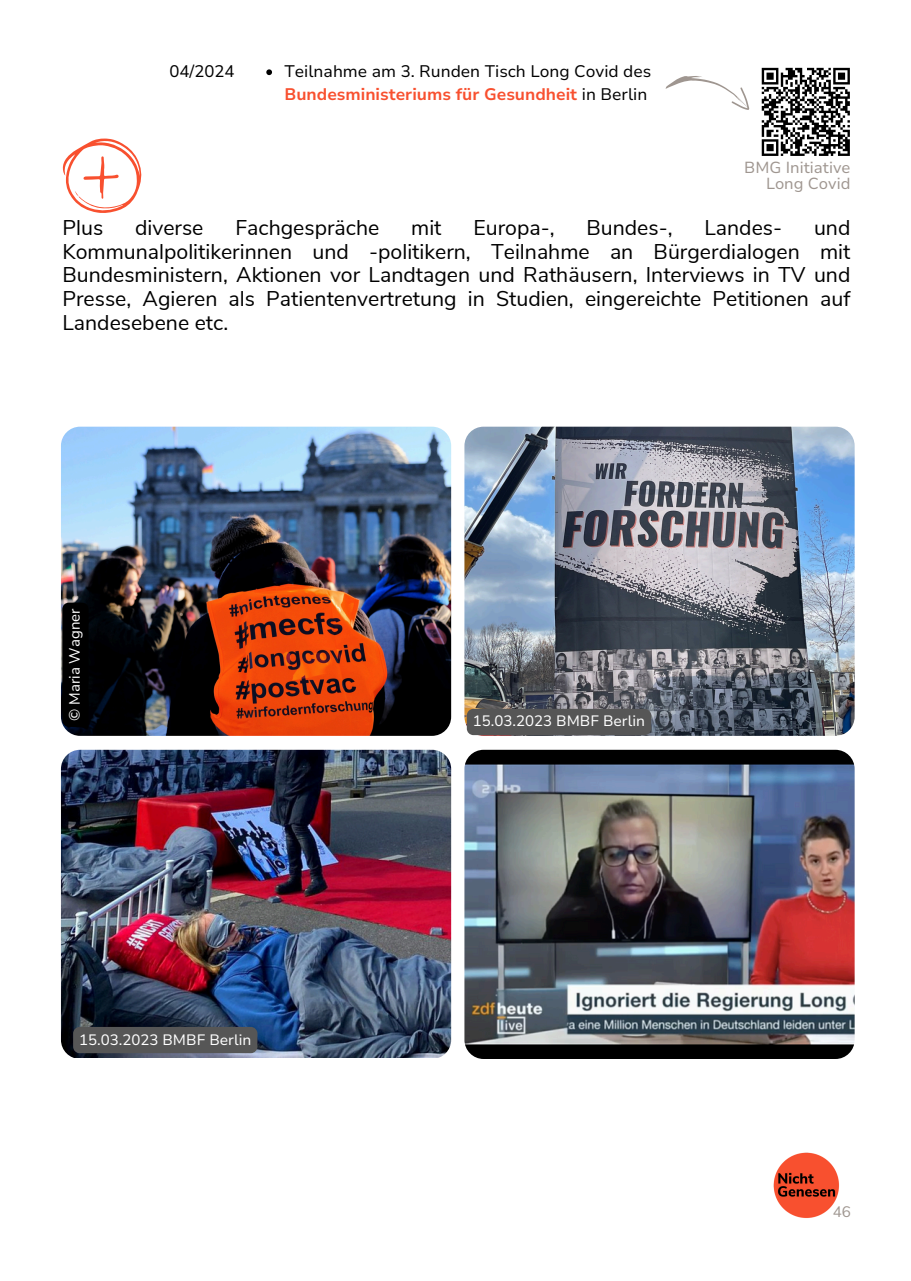
<style>
.page{position:relative;width:911px;height:1281px;background:#fff}
.page>*{position:absolute;margin:0;border:0;box-sizing:border-box;transform-origin:0 0}
.t1{font:21.3px/23.7px "Nunito Sans";color:#000;text-align:justify}
.t2{font:16.65px/22.8px "Nunito Sans 10 pt";color:#000}
.t3{font:15.9px/15.9px "Nunito Sans 10 pt";color:#9f9690;text-align:right}
.t4{font:15.15px "Nunito Sans";color:#9f9690}
.t5{font:15px "Nunito Sans 10 pt";color:#fff}
.t6{font:15px "Nunito Sans";color:#fff}
.s1{font-weight:700;color:#f8502f}
</style>
<div class="page">
<svg style="left:62px;top:138px;width:80px;height:75px"></svg>
<svg style="left:266px;top:69px;width:6px;height:6px"></svg>
<svg style="left:665px;top:67px;width:185px;height:89px"></svg>
<img style="left:773px;top:1152px;width:66px;height:66px">
<img style="left:464px;top:426px;width:390px;height:309px;border-radius:19px">
<img style="left:61px;top:426px;width:390px;height:309px;border-radius:19px">
<img style="left:464px;top:749px;width:390px;height:309px;border-radius:19px">
<img style="left:61px;top:749px;width:390px;height:308px;border-radius:19px">
<div style="left:73px;top:1026px;width:184px;height:27px;background:#565656;border-radius:7px"></div>
<div style="left:466px;top:708px;width:185px;height:27px;background:#565656;border-radius:7px"></div>
<div style="left:62px;top:602px;width:26px;height:124px;background:#000"></div>
<p class="t2" style="left:169px;top:60px;width:66px">04/2024</p>
<p class="t2" style="left:284px;top:60px;width:368px">Teilnahme am 3. Runden Tisch Long Covid des<br><span class="s1">Bundesministeriums für Gesundheit</span> in Berlin</p>
<p class="t3" style="left:744px;top:159px;width:108px">BMG Initiative<br>Long Covid</p>
<p class="t1" style="left:62px;top:216px;width:42px">Plus</p>
<p class="t1" style="left:135px;top:216px;width:70px">diverse</p>
<p class="t1" style="left:235px;top:216px;width:145px">Fachgespräche</p>
<p class="t1" style="left:411px;top:216px;width:32px">mit</p>
<p class="t1" style="left:473px;top:216px;width:83px">Europa-,</p>
<p class="t1" style="left:586px;top:216px;width:88px">Bundes-,</p>
<p class="t1" style="left:704px;top:216px;width:79px">Landes-</p>
<p class="t1" style="left:62px;top:216px;width:789px;text-indent:751px">und Kommunalpolitikerinnen und -politikern, Teilnahme an Bürgerdialogen mit Bundesministern, Aktionen vor Landtagen und Rathäusern, Interviews in TV und Presse, Agieren als Patientenvertretung in Studien, eingereichte Petitionen auf Landesebene etc.</p>
<p class="t6" style="left:65px;top:720px;width:114px;rotate:-90deg">© Maria Wagner</p>
<h1 class="t5" style="left:79px;top:1029px;width:174px">15.03.2023 BMBF Berlin</h1>
<p class="t5" style="left:472px;top:711px;width:174px">15.03.2023 BMBF Berlin</p>
<h2 class="t4" style="left:832px;top:1201px;width:20px">46</h2>
</div>
